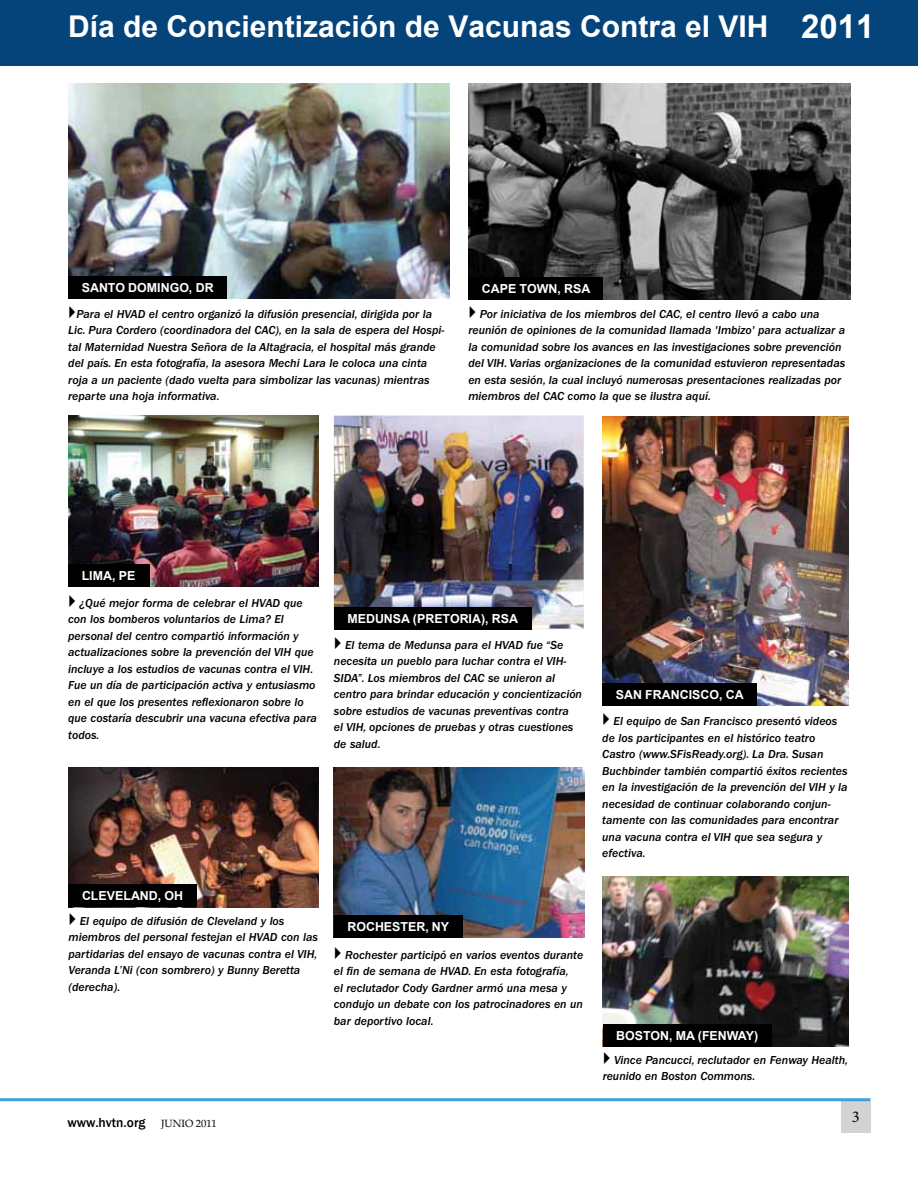
<style>
.page{position:relative;width:918px;height:1188px;background:#fff}
.page>*{position:absolute;margin:0;border:0;box-sizing:border-box;transform-origin:0 0}
.t1{font:700 30px "Arial";color:#fff}
.t2{font:16.5px "Minion Pro";color:#000}
.t3{font:500 13.5px "Franklin Gothic";color:#000}
.t4{font:700 12.45px "Arial";color:#fff}
.t5{font:12px/16.5px "ITC Franklin Gothic Std Med It";color:#000}
.s1{font-size:33px}
.s2{font-family:"Book Antiqua";font-weight:400;font-size:10.5px}
</style>
<div class="page">
<div style="left:841px;top:1101px;width:29px;height:31px;background:#d1d3d4"></div>
<hr style="left:0;top:1098px;width:870px;height:3px;background:#3fa1d6">
<img style="left:602px;top:416px;width:247px;height:290px">
<img style="left:68px;top:83px;width:381px;height:215px">
<img style="left:468px;top:83px;width:383px;height:216px">
<img style="left:68px;top:416px;width:250px;height:170px">
<img style="left:334px;top:768px;width:250px;height:170px">
<img style="left:68px;top:768px;width:251px;height:139px">
<img style="left:603px;top:877px;width:245px;height:170px">
<img style="left:334px;top:416px;width:250px;height:213px">
<div style="left:0;top:0;width:918px;height:66px;background:#05447a"></div>
<div style="left:603px;top:1025px;width:169px;height:22px;background:#000"></div>
<div style="left:602px;top:684px;width:155px;height:22px;background:#000"></div>
<div style="left:69px;top:885px;width:128px;height:22px;background:#000"></div>
<div style="left:68px;top:276px;width:159px;height:22px;background:#000"></div>
<div style="left:468px;top:277px;width:135px;height:22px;background:#000"></div>
<div style="left:68px;top:564px;width:82px;height:22px;background:#000"></div>
<div style="left:334px;top:915px;width:128px;height:23px;background:#000"></div>
<div style="left:334px;top:607px;width:197px;height:22px;background:#000"></div>
<h1 class="t1" style="left:68px;top:7px;width:808px">Día de Concientización de Vacunas Contra el VIH <span class="s1">2011</span></h1>
<p class="t4" style="left:82px;top:279px;width:133px">SANTO DOMINGO, DR</p>
<p class="t4" style="left:482px;top:280px;width:110px">CAPE TOWN, RSA</p>
<p class="t5" style="left:68px;top:306px;width:378px;text-indent:8px">Para el HVAD el centro organizó la difusión presencial, dirigida por la Lic. Pura Cordero (coordinadora del CAC), en la sala de espera del Hospi&shy;tal Maternidad Nuestra Señora de la Altagracia, el hospital más grande del país. En esta fotografía, la asesora Mechi Lara le coloca una cinta roja a un paciente (dado vuelta para simbolizar las vacunas) mientras reparte una hoja informativa.</p>
<p class="t5" style="left:468px;top:306px;width:378px;text-indent:11px">Por iniciativa de los miembros del CAC, el centro llevó a cabo una reunión de opiniones de la comunidad llamada 'Imbizo' para actualizar a la comunidad sobre los avances en las investigaciones sobre prevención del VIH. Varias organizaciones de la comunidad estuvieron representadas en esta sesión, la cual incluyó numerosas presentaciones realizadas por miembros del CAC como la que se ilustra aquí.</p>
<p class="t4" style="left:82px;top:567px;width:55px">LIMA, PE</p>
<p class="t5" style="left:68px;top:595px;width:250px;text-indent:11px">¿Qué mejor forma de celebrar el HVAD que con los bomberos voluntarios de Lima? El personal del centro compartió información y actualizaciones sobre la prevención del VIH que incluye a los estudios de vacunas contra el VIH.<br>Fue un día de participación activa y entusiasmo en el que los presentes reflexionaron sobre lo que costaría descubrir una vacuna efectiva para todos.</p>
<p class="t4" style="left:347px;top:610px;width:172px">MEDUNSA (PRETORIA), RSA</p>
<p class="t5" style="left:334px;top:637px;width:250px;text-indent:11px">El tema de Medunsa para el HVAD fue “Se necesita un pueblo para luchar contra el VIH-SIDA”. Los miembros del CAC se unieron al centro para brindar educación y concientización sobre estudios de vacunas preventivas contra<br>el VIH, opciones de pruebas y otras cuestiones de salud.</p>
<p class="t4" style="left:82px;top:888px;width:103px">CLEVELAND, OH</p>
<p class="t5" style="left:69px;top:913px;width:251px;text-indent:11px">El equipo de difusión de Cleveland y los miembros del personal festejan el HVAD con las partidarias del ensayo de vacunas contra el VIH, Veranda L’Ni (con sombrero) y Bunny Beretta (derecha).</p>
<p class="t4" style="left:347px;top:918px;width:103px">ROCHESTER, NY</p>
<p class="t5" style="left:334px;top:946px;width:251px;text-indent:11px">Rochester participó en varios eventos durante el fin de semana de HVAD. En esta fotografía,<br>el reclutador Cody Gardner armó una mesa y condujo un debate con los patrocinadores en un bar deportivo local.</p>
<p class="t3" style="left:68px;top:1114px;width:151px">www.hvtn.org <span class="s2">JUNIO 2011</span></p>
<p class="t4" style="left:616px;top:686px;width:129px">SAN FRANCISCO, CA</p>
<p class="t5" style="left:602px;top:713px;width:247px;text-indent:11px">El equipo de San Francisco presentó videos de los participantes en el histórico teatro Castro (www.SFisReady.org). La Dra. Susan Buchbinder también compartió éxitos recientes en la investigación de la prevención del VIH y la necesidad de continuar colaborando conjun&shy;tamente con las comunidades para encontrar una vacuna contra el VIH que sea segura y efectiva.</p>
<p class="t4" style="left:616px;top:1028px;width:143px">BOSTON, MA (FENWAY)</p>
<p class="t5" style="left:603px;top:1052px;width:247px;text-indent:11px">Vince Pancucci, reclutador en Fenway Health, reunido en Boston Commons.</p>
<h2 class="t2" style="left:852px;top:1106px;width:9px">3</h2>
</div>
